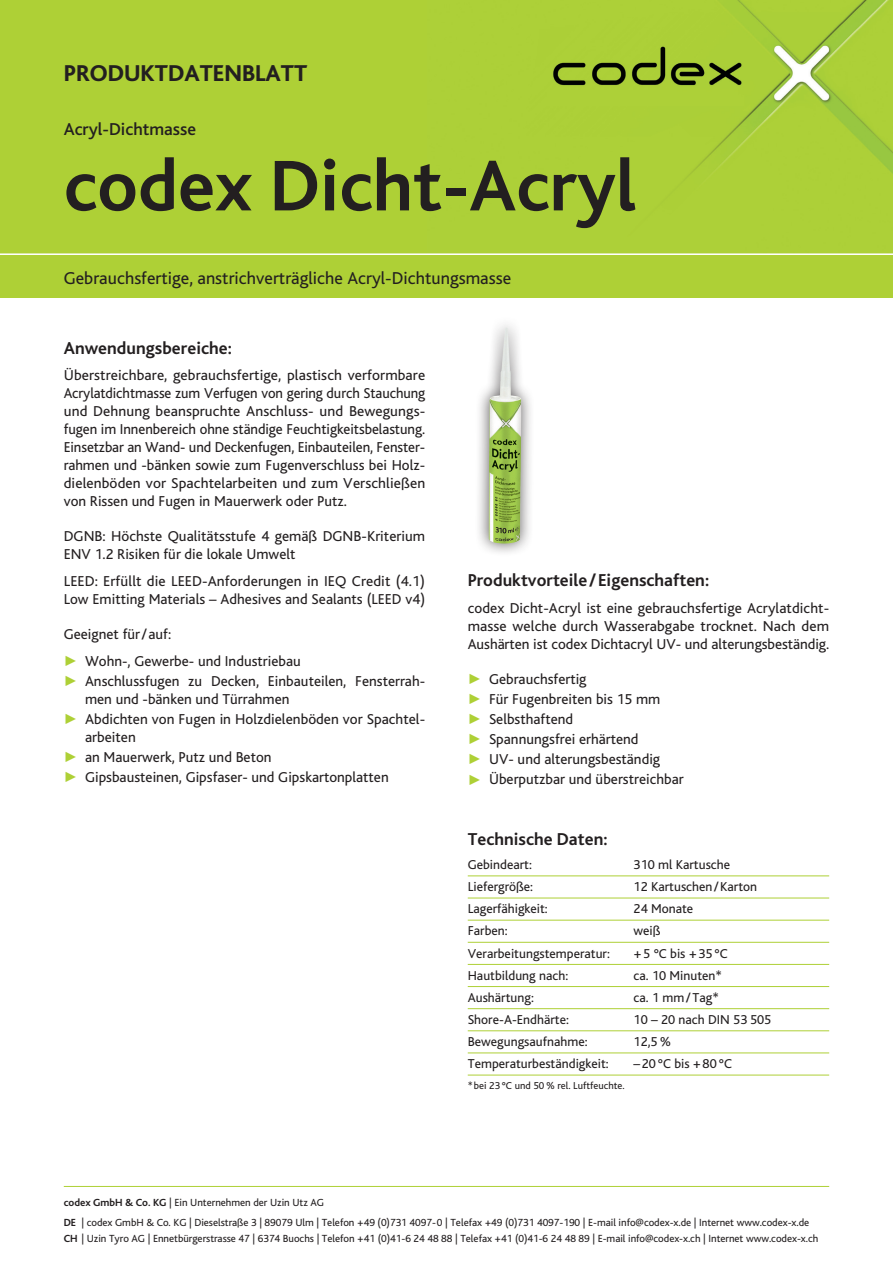
<style>
.page{position:relative;width:893px;height:1263px;background:#fff}
.page>*{position:absolute;margin:0;border:0;box-sizing:border-box;transform-origin:0 0}
.t1{font:700 75px "Bliss";color:#231f20}
.t2{font:800 24px "Bliss";color:#231f20}
.t3{font:700 18px "Bliss";color:#231f20}
.t4{font:18px "Bliss";color:#231f20}
.t5{font:500 18px "Bliss";color:#231f20}
.t6{font:15px/18px "Bliss";color:#231f20}
.t7{font:13.5px "Bliss";color:#231f20}
.t8{font:10.8px/20px "Bliss";letter-spacing:-.005em;color:#231f20}
.t9{font:10.5px "Bliss";color:#231f20}
.s1{color:#aed036}
.s2{font-weight:700}
</style>
<div class="page">
<div style="left:0;top:0;width:893px;height:255px;background:#aed036"></div>
<img style="left:553px;top:0;width:340px;height:177px">
<hr style="left:0;top:253px;width:893px;height:2px;background:#fff">
<hr style="left:64px;top:1186px;width:765px;height:1px;background:#aed036">
<div style="left:0;top:255px;width:893px;height:43px;background:#aed036"></div>
<hr style="left:468px;top:875px;width:361px;height:1px;background:#aed036">
<hr style="left:468px;top:897px;width:361px;height:1px;background:#aed036">
<hr style="left:468px;top:920px;width:361px;height:1px;background:#aed036">
<hr style="left:468px;top:942px;width:361px;height:1px;background:#aed036">
<hr style="left:468px;top:964px;width:361px;height:1px;background:#aed036">
<hr style="left:468px;top:986px;width:361px;height:1px;background:#aed036">
<hr style="left:468px;top:1008px;width:361px;height:1px;background:#aed036">
<hr style="left:468px;top:1030px;width:361px;height:1px;background:#aed036">
<hr style="left:468px;top:1052px;width:361px;height:1px;background:#aed036">
<hr style="left:468px;top:1075px;width:361px;height:1px;background:#aed036">
<div style="left:475px;top:315px;width:60px;height:242px;background:#231f20;opacity:.75"></div>
<img style="left:488px;top:328px;width:33px;height:215px">
<h2 class="t2" style="left:64px;top:61px;width:245px">PRODUKTDATENBLATT</h2>
<p class="t5" style="left:64px;top:119px;width:134px">Acryl-Dichtmasse</p>
<h1 class="t1" style="left:64px;top:147px;width:574px">codex Dicht-Acryl</h1>
<p class="t4" style="left:64px;top:268px;width:449px">Gebrauchsfertige, anstrichverträgliche Acryl-Dichtungsmasse</p>
<p class="t3" style="left:64px;top:339px;width:170px">Anwendungsbereiche:</p>
<p class="t6" style="left:64px;top:367px;width:363px;text-align:justify">Überstreichbare, gebrauchsfertige, plastisch verformbare Acrylatdichtmasse zum Verfugen von gering durch Stauchung und Dehnung beanspruchte Anschluss- und Bewegungs&shy;fugen im Innenbereich ohne ständige Feuchtigkeitsbelastung.<br>Einsetzbar an Wand- und Deckenfugen, Einbauteilen, Fenster&shy;rahmen und -bänken sowie zum Fugenverschluss bei Holz&shy;dielenböden vor Spachtelarbeiten und zum Verschließen von Rissen und Fugen in Mauerwerk oder Putz.</p>
<p class="t6" style="left:64px;top:528px;width:363px">DGNB: Höchste Qualitätsstufe 4 gemäß DGNB-Kriterium<br>ENV 1.2 Risiken für die lokale Umwelt</p>
<p class="t6" style="left:64px;top:572px;width:363px">LEED: Erfüllt die LEED-Anforderungen in IEQ Credit (4.1)<br>Low Emitting Materials – Adhesives and Sealants (LEED v4)</p>
<p class="t6" style="left:64px;top:625px;width:109px">Geeignet für/auf:</p>
<p class="t6" style="left:64px;top:652px;width:239px"><span class="s1">✓</span> Wohn-, Gewerbe- und Industriebau</p>
<p class="t6" style="left:85px;top:672px;width:342px;text-indent:-21px"><span class="s1">✓</span> Anschlussfugen zu Decken, Einbauteilen, Fensterrah&shy;men und -bänken und Türrahmen</p>
<p class="t6" style="left:85px;top:710px;width:342px;text-indent:-21px"><span class="s1">✓</span> Abdichten von Fugen in Holzdielenböden vor Spachtel&shy;arbeiten</p>
<p class="t6" style="left:64px;top:748px;width:209px"><span class="s1">✓</span> an Mauerwerk, Putz und Beton</p>
<p class="t6" style="left:64px;top:768px;width:326px"><span class="s1">✓</span> Gipsbausteinen, Gipsfaser- und Gipskartonplatten</p>
<p class="t3" style="left:468px;top:571px;width:243px">Produktvorteile/Eigenschaften:</p>
<p class="t6" style="left:468px;top:599px;width:363px;text-align:justify">codex Dicht-Acryl ist eine gebrauchsfertige Acrylatdicht&shy;masse welche durch Wasserabgabe trocknet. Nach dem Aushärten ist codex Dichtacryl UV- und alterungsbeständig.</p>
<p class="t6" style="left:468px;top:670px;width:120px"><span class="s1">✓</span> Gebrauchsfertig</p>
<p class="t6" style="left:468px;top:690px;width:194px"><span class="s1">✓</span> Für Fugenbreiten bis 15 mm</p>
<p class="t6" style="left:468px;top:710px;width:107px"><span class="s1">✓</span> Selbsthaftend</p>
<p class="t6" style="left:468px;top:730px;width:172px"><span class="s1">✓</span> Spannungsfrei erhärtend</p>
<p class="t6" style="left:468px;top:750px;width:194px"><span class="s1">✓</span> UV- und alterungsbeständig</p>
<p class="t6" style="left:468px;top:771px;width:217px"><span class="s1">✓</span> Überputzbar und überstreichbar</p>
<p class="t3" style="left:468px;top:829px;width:141px">Technische Daten:</p>
<p class="t7" style="left:468px;top:857px;width:66px">Gebindeart:</p>
<p class="t7" style="left:634px;top:857px;width:98px">310 ml Kartusche</p>
<p class="t7" style="left:468px;top:880px;width:67px">Liefergröße:</p>
<p class="t7" style="left:634px;top:880px;width:125px">12 Kartuschen/Karton</p>
<p class="t7" style="left:468px;top:902px;width:82px">Lagerfähigkeit:</p>
<p class="t7" style="left:634px;top:902px;width:61px">24 Monate</p>
<p class="t7" style="left:468px;top:924px;width:41px">Farben:</p>
<p class="t7" style="left:634px;top:924px;width:29px">weiß</p>
<p class="t7" style="left:468px;top:946px;width:144px">Verarbeitungstemperatur:</p>
<p class="t7" style="left:634px;top:946px;width:96px">+5 °C bis +35 °C</p>
<p class="t7" style="left:468px;top:968px;width:102px">Hautbildung nach:</p>
<p class="t7" style="left:634px;top:968px;width:90px">ca. 10 Minuten*</p>
<p class="t7" style="left:468px;top:990px;width:68px">Aushärtung:</p>
<p class="t7" style="left:634px;top:990px;width:87px">ca. 1 mm/ Tag*</p>
<p class="t7" style="left:468px;top:1012px;width:103px">Shore-A-Endhärte:</p>
<p class="t7" style="left:634px;top:1012px;width:139px">10 – 20 nach DIN 53 505</p>
<p class="t7" style="left:468px;top:1034px;width:121px">Bewegungsaufnahme:</p>
<p class="t7" style="left:634px;top:1034px;width:39px">12,5 %</p>
<p class="t7" style="left:468px;top:1057px;width:142px">Temperaturbeständigkeit:</p>
<p class="t7" style="left:634px;top:1057px;width:100px">–20 °C bis +80 °C</p>
<p class="t9" style="left:468px;top:1080px;width:159px">*bei 23 °C und 50 % rel. Luftfeuchte.</p>
<p class="t8" style="left:64px;top:1193px;width:747px"><span class="s2">codex GmbH &amp; Co. KG</span> | Ein Unternehmen der Uzin Utz AG<br><span class="s2">DE</span> | codex GmbH &amp; Co. KG | Dieselstraße 3 | 89079 Ulm | Telefon +49 (0)731 4097-0 | Telefax +49 (0)731 4097-190 | E-mail info@codex-x.de | Internet www.codex-x.de</p>
<p class="t8" style="left:64px;top:1228px;width:756px"><span class="s2">CH</span> | Uzin Tyro AG | Ennetbürgerstrasse 47 | 6374 Buochs | Telefon +41 (0)41-6 24 48 88 | Telefax +41 (0)41-6 24 48 89 | E-mail info@codex-x.ch | Internet www.codex-x.ch</p>
</div>
